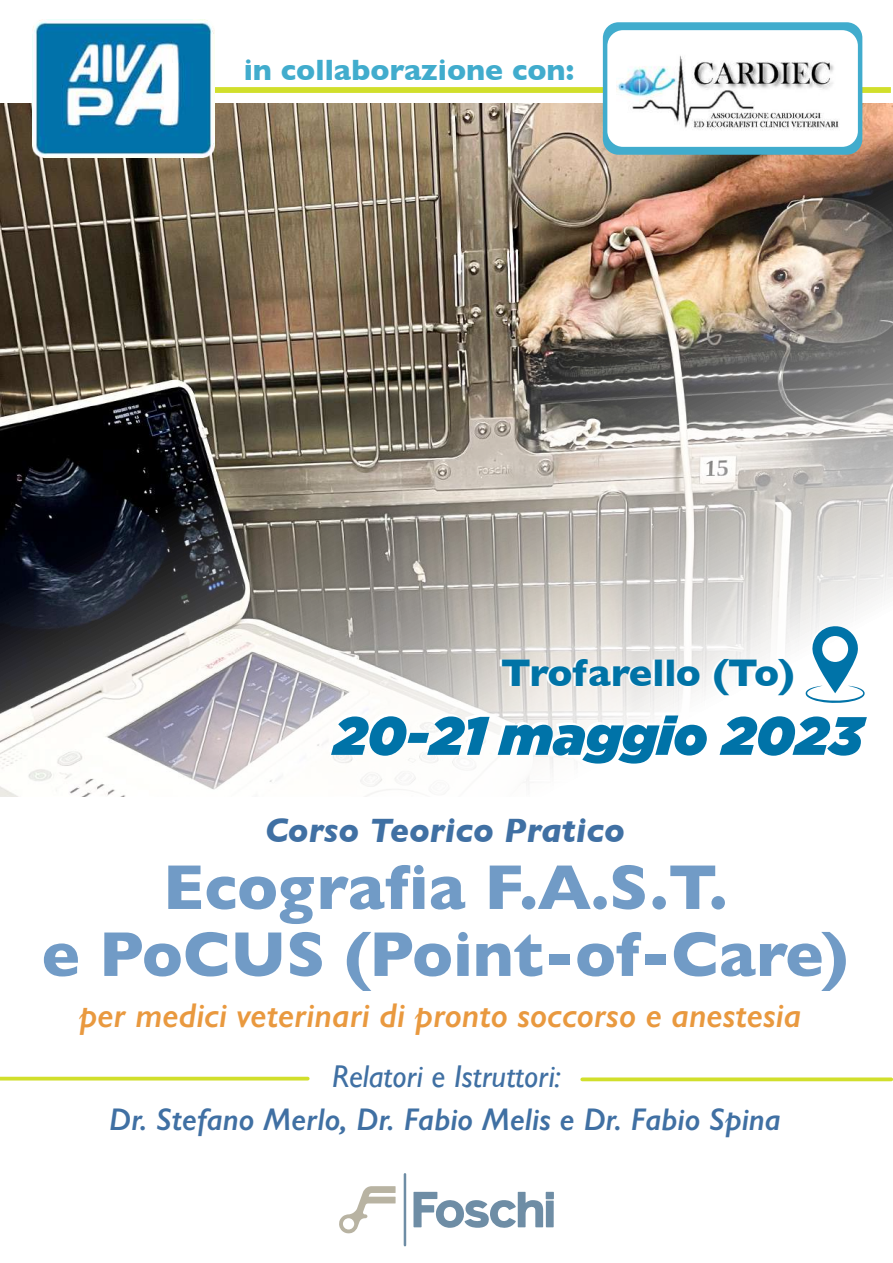
<style>
.page{position:relative;width:893px;height:1263px;background:#fff}
.page>*{position:absolute;margin:0;border:0;box-sizing:border-box;transform-origin:0 0}
.t1{font:700 64.2px/66.9px "Gill Sans";color:#719bc6;text-align:center}
.t2{font:italic 900 53.85px "Gotham";color:#0073a8}
.t3{font:700 39.3px "Gill Sans";letter-spacing:-.005em;color:#0073a6}
.t4{font:italic 600 34.5px "Gill Sans";color:#e9993f}
.t5{font:italic 700 34.5px "Gill Sans";color:#4070a3}
.t6{font:italic 600 31.5px "Gill Sans";color:#4070a3}
.t7{font:italic 31.5px "Gill Sans";color:#4070a3}
.t8{font:700 30px "Gill Sans";color:#41accd}
</style>
<div class="page">
<hr style="left:0;top:1077px;width:308px;height:3px;background:#d1df2b">
<svg style="left:582px;top:1077px;width:309px;height:4px"></svg>
<img style="left:0;top:110px;width:893px;height:687px">
<div style="left:82px;top:87px;width:809px;height:6px;background:#d1df2b"></div>
<img style="left:33px;top:20px;width:181px;height:138px">
<svg style="left:803px;top:624px;width:62px;height:79px"></svg>
<div style="left:603px;top:22px;width:259px;height:133px;background:#41accd;border-radius:16px"></div>
<svg style="left:607px;top:30px;width:251px;height:117px;background:#f8fbfd"></svg>
<img style="left:617px;top:43px;width:223px;height:91px">
<svg style="left:339px;top:1186px;width:57px;height:47px"></svg>
<svg style="left:404px;top:1173px;width:2px;height:73px"></svg>
<svg style="left:413px;top:1192px;width:141px;height:36px"></svg>
<p class="t8" style="left:244px;top:46px;width:332px">in collaborazione con:</p>
<p class="t3" style="left:501px;top:641px;width:295px">Trofarello (To)</p>
<h2 class="t2" style="left:333px;top:704px;width:531px">20-21 maggio 2023</h2>
<p class="t5" style="left:265px;top:810px;width:361px">Corso Teorico Pratico</p>
<h1 class="t1" style="left:42px;top:852px;width:808px">Ecografia F.A.S.T.<br>e PoCUS (Point-of-Care)</h1>
<p class="t4" style="left:79px;top:994px;width:724px">per medici veterinari di pronto soccorso e anestesia</p>
<p class="t7" style="left:332px;top:1058px;width:230px">Relatori e Istruttori:</p>
<p class="t6" style="left:109px;top:1100px;width:674px">Dr. Stefano Merlo, Dr. Fabio Melis e Dr. Fabio Spina</p>
</div>
